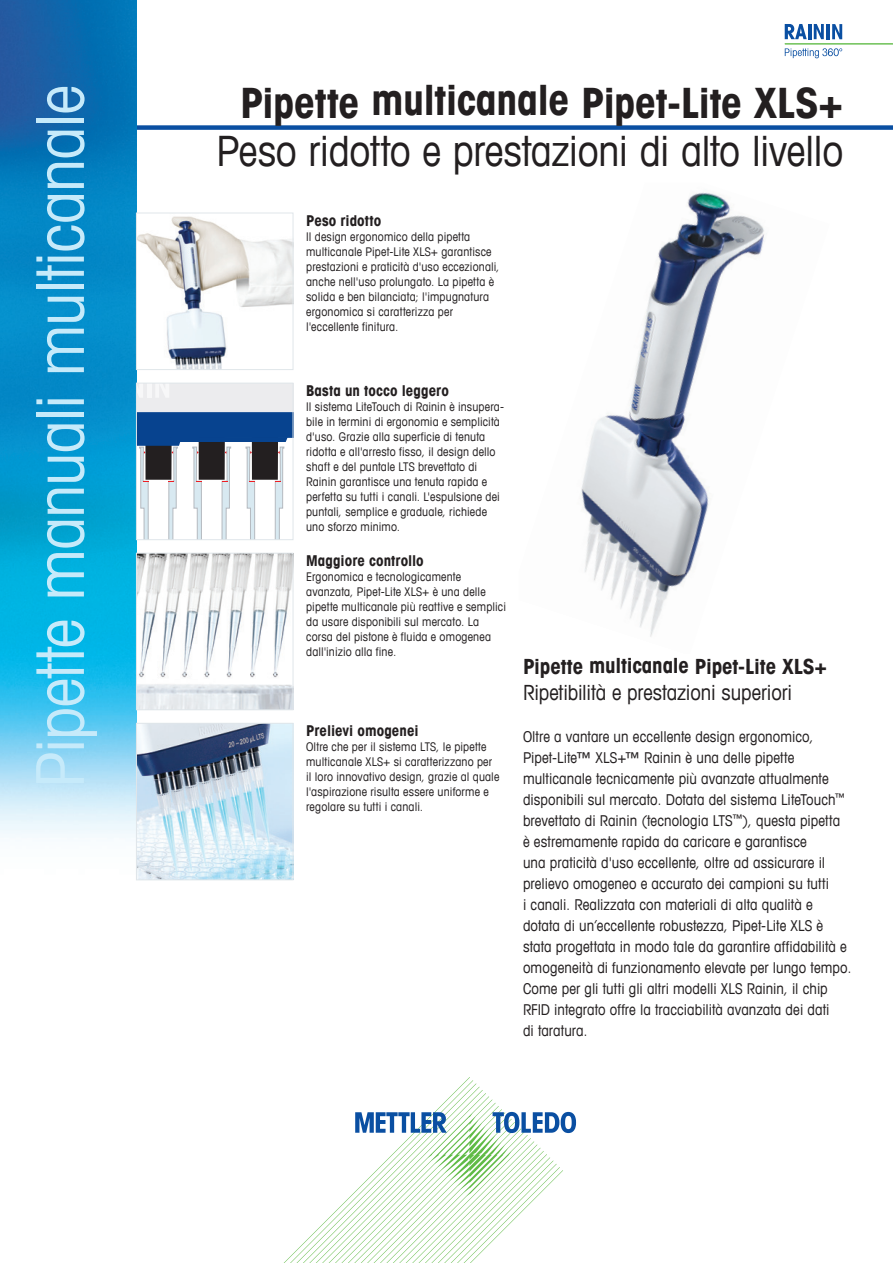
<style>
.page{position:relative;width:893px;height:1263px;background:#fff}
.page>*{position:absolute;margin:0;border:0;box-sizing:border-box;transform-origin:0 0}
._01_front_page_verti{font:condensed 66px "Avant Garde Com";letter-spacing:-.015em;color:#c6eafa}
._02_2_headline_book{font:condensed 42px "Avant Garde Com";letter-spacing:-.01em;color:#231f20}
._02_2_headline_book-2{font:700 condensed 42px "Avant Garde Com";letter-spacing:-.01em;color:#231f20}
._03_subhead_14_pt{font:condensed 21px "Avant Garde Com";letter-spacing:-.005em;color:#231f20}
._03_subhead_14_pt-2{font:700 condensed 21px "Avant Garde Com";letter-spacing:-.01em;color:#231f20}
.net_link{font:condensed 15px/21px "Avant Garde Com";letter-spacing:.005em;color:#231f20}
._05_subhead_12_pt{font:700 condensed 15px "Avant Garde Com";letter-spacing:.005em;color:#231f20}
._06_captions{font:condensed 12px/15px "Avant Garde Com";letter-spacing:.015em;color:#231f20}
._05_subhead_12_pt-2{font:condensed 12px/15px "Avant Garde Com";letter-spacing:.015em;color:#231f20}
</style>
<div class="page">
<div style="left:111px;top:125px;width:782px;height:5px;background:#0a4fa2"></div>
<svg style="left:284px;top:1077px;width:292px;height:186px"></svg>
<img style="left:0;top:0;width:136px;height:841px">
<img style="left:138px;top:216px;width:153px;height:152px">
<div style="left:136px;top:213px;width:157px;height:157px;border:1px solid #e0e6ea"></div>
<svg style="left:138px;top:385px;width:153px;height:153px"></svg>
<div style="left:136px;top:383px;width:157px;height:157px;border:1px solid #e0e6ea"></div>
<img style="left:138px;top:555px;width:153px;height:153px">
<div style="left:136px;top:553px;width:157px;height:157px;border:1px solid #e0e6ea"></div>
<img style="left:138px;top:725px;width:153px;height:153px">
<div style="left:136px;top:723px;width:157px;height:157px;border:1px solid #e0e6ea"></div>
<hr style="left:785px;top:43px;width:108px;height:2px;background:#60bb46">
<svg style="left:785px;top:24px;width:22px;height:15px"></svg>
<hr style="left:808px;top:24px;width:3px;height:15px;background:#0a4fa2">
<svg style="left:814px;top:24px;width:10px;height:15px"></svg>
<hr style="left:826px;top:24px;width:4px;height:15px;background:#0a4fa2">
<svg style="left:832px;top:24px;width:10px;height:15px"></svg>
<svg style="left:785px;top:48px;width:57px;height:10px"></svg>
<img style="left:581px;top:192px;width:184px;height:445px">
<p class="_01_front_page_verti" style="left:19px;top:788px;width:704px;rotate:-90deg">Pipette manuali multicanale</p>
<p class="_02_2_headline_book-2" style="left:240px;top:76px;width:605px">Pipette multicanale Pipet-Lite XLS+</p>
<p class="_02_2_headline_book" style="left:216px;top:125px;width:628px">Peso ridotto e prestazioni di alto livello</p>
<p class="_05_subhead_12_pt" style="left:306px;top:211px;width:77px">Peso ridotto</p>
<p class="_06_captions" style="left:306px;top:229px;width:195px">Il design ergonomico della pipetta multicanale Pipet-Lite XLS+ garantisce prestazioni e praticità d'uso eccezionali, anche nell'uso prolungato. La pipetta è solida e ben bilanciata; l'impugnatura ergonomica si caratterizza per l'eccellente finitura.</p>
<p class="_05_subhead_12_pt" style="left:306px;top:381px;width:144px">Basta un tocco leggero</p>
<p class="_06_captions" style="left:306px;top:399px;width:199px">Il sistema LiteTouch di Rainin è insupera&shy;bile in termini di ergonomia e semplicità d'uso. Grazie alla superficie di tenuta ridotta e all'arresto fisso, il design dello shaft e del puntale LTS brevettato di Rainin garantisce una tenuta rapida e perfetta su tutti i canali. L'espulsione dei puntali, semplice e graduale, richiede uno sforzo minimo.</p>
<p class="_05_subhead_12_pt" style="left:306px;top:551px;width:119px">Maggiore controllo</p>
<p class="_06_captions" style="left:306px;top:569px;width:201px">Ergonomica e tecnologicamente avanzata, Pipet-Lite XLS+ è una delle pipette multicanale più reattive e semplici da usare disponibili sul mercato. La corsa del pistone è fluida e omogenea dall'inizio alla fine.</p>
<p class="_03_subhead_14_pt-2" style="left:523px;top:653px;width:306px">Pipette multicanale Pipet-Lite XLS+</p>
<p class="_03_subhead_14_pt" style="left:523px;top:679px;width:271px">Ripetibilità e prestazioni superiori</p>
<p class="net_link" style="left:523px;top:726px;width:330px">Oltre a vantare un eccellente design ergonomico, Pipet-Lite™ XLS+™ Rainin è una delle pipette multicanale tecnicamente più avanzate attualmente disponibili sul mercato. Dotata del sistema LiteTouch<sup>™ </sup>brevettato di Rainin (tecnologia LTS<sup>™</sup>), questa pipetta<br>è estremamente rapida da caricare e garantisce<br>una praticità d'uso eccellente, oltre ad assicurare il prelievo omogeneo e accurato dei campioni su tutti<br>i canali. Realizzata con materiali di alta qualità e dotata di un’eccellente robustezza, Pipet-Lite XLS è stata progettata in modo tale da garantire affidabilità e omogeneità di funzionamento elevate per lungo tempo.<br>Come per gli tutti gli altri modelli XLS Rainin, il chip RFID integrato offre la tracciabilità avanzata dei dati<br>di taratura.</p>
<p class="_05_subhead_12_pt" style="left:306px;top:721px;width:114px">Prelievi omogenei</p>
<p class="_05_subhead_12_pt-2" style="left:306px;top:739px;width:195px">Oltre che per il sistema LTS, le pipette multicanale XLS+ si caratterizzano per il loro innovativo design, grazie al quale l'aspirazione risulta essere uniforme e regolare su tutti i canali.</p>
</div>
